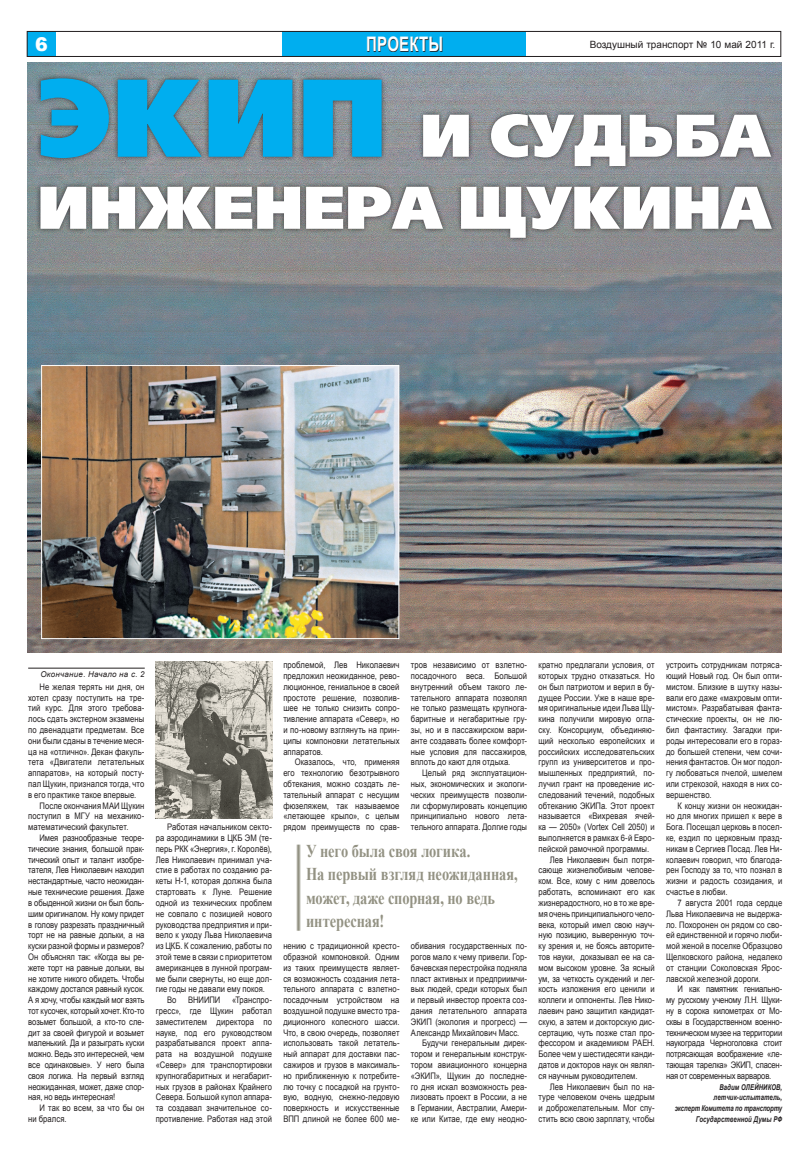
<style>
.page{position:relative;width:808px;height:1163px;background:#fff}
.page>*{position:absolute;margin:0;border:0;box-sizing:border-box;transform-origin:0 0}
.ЗАГОЛОВОК{font:60px "Free Set Black C";color:#fff}
.КОЛОНТИТУЛ{font:700 20px "Arial";letter-spacing:.01em;color:#fff;scale:.75 1}
.t1{font:900 19px "Arial";color:#fff}
.ВРЕЗ_в_тексте{font:700 18px/23.3px "Times New Roman";letter-spacing:-.005em;color:#939283;scale:.8 1}
.t2{font:10px "Arial";color:#231f20}
.ТЕКСТ{font:9px/10.8px "Arial";letter-spacing:.01em;color:#231f20;text-align:justify;scale:.85 1}
.ПОДПИСЬ_АВТОРА{font:italic 700 8px/10.8px "Arial";letter-spacing:-.01em;color:#231f20;text-align:right;scale:.75 1}
.ПОДПИСЬ_АВТОРА-2{font:italic 700 8px "Arial";letter-spacing:.02em;color:#231f20;scale:.75 1}
.ПРОДОЛЖЕНИЕ{font:italic 8px "Arial";letter-spacing:.03em;color:#231f20}
.s1{font-size:110px;color:#00aeef}
</style>
<div class="page">
<div style="left:27px;top:31px;width:28px;height:26px;background:#00aeef"></div>
<div style="left:282px;top:31px;width:244px;height:26px;background:#00aeef"></div>
<div style="left:27px;top:31px;width:754px;height:26px;border:1px solid #231f20"></div>
<svg style="left:367px;top:37px;width:76px;height:15px"></svg>
<hr style="left:299px;top:844px;width:1px;height:86px;background:#939283">
<hr style="left:298px;top:844px;width:1px;height:86px;background:#939283">
<hr style="left:297px;top:844px;width:1px;height:86px;background:#939283">
<img style="left:27px;top:62px;width:754px;height:590px">
<img style="left:43px;top:367px;width:354px;height:270px">
<div style="left:41px;top:365px;width:358px;height:274px;border:1px solid #fff"></div>
<img style="left:156px;top:661px;width:116px;height:157px">
<div style="left:35px;top:73px;width:742px;height:170px;background:#231f20;opacity:.75"></div>
<hr style="left:28px;top:667px;width:117px;height:1px;background:#231f20">
<h3 class="t1" style="left:35px;top:30px;width:14px">6</h3>
<p class="КОЛОНТИТУЛ" style="left:366px;top:31px;width:104px">ПРОЕКТЫ</p>
<p class="t2" style="left:590px;top:38px;width:187px">Воздушный транспорт № 10 май 2011 г.</p>
<p class="ЗАГОЛОВОК" style="left:37px;top:101px;width:734px"><span class="s1">ЭКИП</span> И СУДЬБА</p>
<p class="ЗАГОЛОВОК" style="left:37px;top:173px;width:735px">ИНЖЕНЕРА ЩУКИНА</p>
<p class="ПРОДОЛЖЕНИЕ" style="left:40px;top:668px;width:106px">Окончание. Начало на с. 2</p>
<p class="ТЕКСТ" style="left:28px;top:681px;width:138px;text-indent:11px">Не желая терять ни дня, он хотел сразу поступить на тре&shy;тий курс. Для этого требова&shy;лось сдать экстерном экзамены по двенадцати предметам. Все они были сданы в течение меся&shy;ца на «отлично». Декан факуль&shy;тета «Двигатели летательных аппаратов», на который посту&shy;пал Щукин, признался тогда, что в его практике такое впервые.</p>
<p class="ТЕКСТ" style="left:28px;top:800px;width:138px;text-indent:11px">После окончания МАИ Щукин поступил в МГУ на механико&shy;математический факультет.</p>
<p class="ТЕКСТ" style="left:28px;top:832px;width:138px;text-indent:11px">Имея разнообразные теоре&shy;тические знания, большой прак&shy;тический опыт и талант изобре&shy;тателя, Лев Николаевич находил нестандартные, часто неожидан&shy;ные технические решения. Даже в обыденной жизни он был боль&shy;шим оригиналом. Ну кому придет в голову разрезать праздничный торт не на равные дольки, а на куски разной формы и размеров?<br>Он объяснял так: «Когда вы ре&shy;жете торт на равные дольки, вы не хотите никого обидеть. Чтобы каждому достался равный кусок.<br>А я хочу, чтобы каждый мог взять тот кусочек, который хочет. Кто-то возьмет большой, а кто-то сле&shy;дит за своей фигурой и возьмет маленький. Да и разыграть куски можно. Ведь это интересней, чем все одинаковые». У него была своя логика. На первый взгляд неожиданная, может, даже спор&shy;ная, но ведь интересная!</p>
<p class="ТЕКСТ" style="left:28px;top:1102px;width:138px;text-indent:11px">И так во всем, за что бы он ни брался.</p>
<p class="ТЕКСТ" style="left:156px;top:821px;width:138px;text-indent:11px">Работая начальником секто&shy;ра аэродинамики в ЦКБ ЭМ (те&shy;перь РКК «Энергия», г. Королёв), Лев Николаевич принимал уча&shy;стие в работах по созданию ра&shy;кеты Н-1, которая должна была стартовать к Луне. Решение одной из технических проблем не совпало с позицией нового руководства предприятия и при&shy;вело к уходу Льва Николаевича из ЦКБ. К сожалению, работы по этой теме в связи с приоритетом американцев в лунной програм&shy;ме были свернуты, но еще дол&shy;гие годы не давали ему покоя.</p>
<p class="ТЕКСТ" style="left:167px;top:994px;width:13px">Во</p>
<p class="ТЕКСТ" style="left:188px;top:994px;width:40px">ВНИИПИ</p>
<p class="ТЕКСТ" style="left:156px;top:994px;width:138px;text-indent:76px">«Транспро&shy;гресс», где Щукин работал заместителем директора по науке, под его руководством разрабатывался проект аппа&shy;рата на воздушной подушке «Север» для транспортировки крупногабаритных и негабарит&shy;ных грузов в районах Крайнего Севера. Большой купол аппара&shy;та создавал значительное со&shy;противление. Работая над этой</p>
<p class="ТЕКСТ" style="left:283px;top:659px;width:138px">проблемой, Лев Николаевич предложил неожиданное, рево&shy;люционное, гениальное в своей простоте решение, позволив&shy;шее не только снизить сопро&shy;тивление аппарата «Север», но и по-новому взглянуть на прин&shy;ципы компоновки летательных аппаратов.</p>
<p class="ТЕКСТ" style="left:283px;top:756px;width:138px;text-indent:11px">Оказалось, что, применяя его технологию безотрывного обтекания, можно создать ле&shy;тательный аппарат с несущим фюзеляжем, так называемое «летающее крыло», с целым рядом преимуществ по срав-</p>
<p class="ТЕКСТ" style="left:411px;top:659px;width:138px">тров независимо от взлетно&shy;посадочного веса. Большой внутренний объем такого ле&shy;тательного аппарата позволял не только размещать крупнога&shy;баритные и негабаритные гру&shy;зы, но и в пассажирском вари&shy;анте создавать более комфорт&shy;ные условия для пассажиров, вплоть до кают для отдыха.</p>
<p class="ТЕКСТ" style="left:411px;top:767px;width:138px;text-indent:11px">Целый ряд эксплуатацион&shy;ных, экономических и экологи&shy;ческих преимуществ позволи&shy;ли сформулировать концепцию принципиально нового лета&shy;тельного аппарата. Долгие годы</p>
<p class="ВРЕЗ_в_тексте" style="left:306px;top:838px;width:207px">У него была своя логика.</p>
<p class="ВРЕЗ_в_тексте" style="left:306px;top:861px;width:266px">На первый взгляд неожиданная, может, даже спорная, но ведь интересная!</p>
<p class="ТЕКСТ" style="left:283px;top:940px;width:138px">нению с традиционной кресто&shy;образной компоновкой. Одним из таких преимуществ являет&shy;ся возможность создания лета&shy;тельного аппарата с взлетно&shy;посадочным устройством на воздушной подушке вместо тра&shy;диционного колесного шасси.<br>Что, в свою очередь, позволяет использовать такой летатель&shy;ный аппарат для доставки пас&shy;сажиров и грузов в максималь&shy;но приближенную к потребите&shy;лю точку с посадкой на грунто&shy;вую, водную, снежно-ледовую поверхность и искусственные ВПП длиной не более 600 ме-</p>
<p class="ТЕКСТ" style="left:411px;top:940px;width:138px">обивания государственных по&shy;рогов мало к чему привели. Гор&shy;бачевская перестройка подняла пласт активных и предприимчи&shy;вых людей, среди которых был и первый инвестор проекта соз&shy;дания летательного аппарата ЭКИП (экология и прогресс) — Александр Михайлович Масс.</p>
<p class="ТЕКСТ" style="left:411px;top:1037px;width:138px;text-indent:11px">Будучи генеральным дирек&shy;тором и генеральным конструк&shy;тором авиационного концерна «ЭКИП», Щукин до последне&shy;го дня искал возможность реа&shy;лизовать проект в России, а не в Германии, Австралии, Амери&shy;ке или Китае, где ему неодно-</p>
<p class="ТЕКСТ" style="left:538px;top:659px;width:138px">кратно предлагали условия, от которых трудно отказаться. Но он был патриотом и верил в бу&shy;дущее России. Уже в наше вре&shy;мя оригинальные идеи Льва Щу&shy;кина получили мировую огла&shy;ску. Консорциум, объединяю&shy;щий несколько европейских и российских исследовательских групп из университетов и про&shy;мышленных предприятий, по&shy;лучил грант на проведение ис&shy;следований течений, подобных обтеканию ЭКИПа. Этот проект называется «Вихревая ячей&shy;ка — 2050» (Vortex Cell 2050) и выполняется в рамках 6-й Евро&shy;пейской рамочной программы.</p>
<p class="ТЕКСТ" style="left:538px;top:854px;width:138px;text-indent:11px">Лев Николаевич был потря&shy;сающе жизнелюбивым челове&shy;ком. Все, кому с ним довелось работать, вспоминают его как жизнерадостного, но в то же вре&shy;мя очень принципиального чело&shy;века, который имел свою науч&shy;ную позицию, выверенную точ&shy;ку зрения и, не боясь авторите&shy;тов науки, доказывал ее на са&shy;мом высоком уровне. За ясный ум, за четкость суждений и лег&shy;кость изложения его ценили и коллеги и оппоненты. Лев Нико&shy;лаевич рано защитил кандидат&shy;скую, а затем и докторскую дис&shy;сертацию, чуть позже стал про&shy;фессором и академиком РАЕН.<br>Более чем у шестидесяти канди&shy;датов и докторов наук он являл&shy;ся научным руководителем.</p>
<p class="ТЕКСТ" style="left:538px;top:1080px;width:138px;text-indent:11px">Лев Николаевич был по на&shy;туре человеком очень щедрым и доброжелательным. Мог спу&shy;стить всю свою зарплату, чтобы</p>
<p class="ТЕКСТ" style="left:666px;top:659px;width:138px">устроить сотрудникам потряса&shy;ющий Новый год. Он был опти&shy;мистом. Близкие в шутку назы&shy;вали его даже «махровым опти&shy;мистом». Разрабатывая фанта&shy;стические проекты, он не лю&shy;бил фантастику. Загадки при&shy;роды интересовали его в гораз&shy;до большей степени, чем сочи&shy;нения фантастов. Он мог подол&shy;гу любоваться пчелой, шмелем или стрекозой, находя в них со&shy;вершенство.</p>
<p class="ТЕКСТ" style="left:666px;top:800px;width:138px;text-indent:11px">К концу жизни он неожидан&shy;но для многих пришел к вере в Бога. Посещал церковь в посел&shy;ке, ездил по церковным празд&shy;никам в Сергиев Посад. Лев Ни&shy;колаевич говорил, что благода&shy;рен Господу за то, что познал в жизни и радость созидания, и счастье в любви.</p>
<p class="ТЕКСТ" style="left:666px;top:897px;width:138px;text-indent:11px">7 августа 2001 года сердце Льва Николаевича не выдержа&shy;ло. Похоронен он рядом со сво&shy;ей единственной и горячо люби&shy;мой женой в поселке Образцово Щелковского района, недалеко от станции Соколовская Ярос&shy;лавской железной дороги.</p>
<p class="ТЕКСТ" style="left:666px;top:983px;width:138px;text-indent:11px">И как памятник гениально&shy;му русскому ученому Л.Н. Щуки&shy;ну в сорока километрах от Мо&shy;сквы в Государственном военно&shy;техническом музее на территории наукограда Черноголовка стоит потрясающая воображение «ле&shy;тающая тарелка» ЭКИП, спасен&shy;ная от современных варваров.</p>
<p class="ПОДПИСЬ_АВТОРА-2" style="left:719px;top:1081px;width:85px">Вадим ОЛЕЙНИКОВ,</p>
<p class="ПОДПИСЬ_АВТОРА-2" style="left:714px;top:1092px;width:93px">летчик-испытатель,</p>
<p class="ПОДПИСЬ_АВТОРА" style="left:675px;top:1103px;width:145px">эксперт Комитета по транспорту<br>Государственной Думы РФ</p>
</div>
